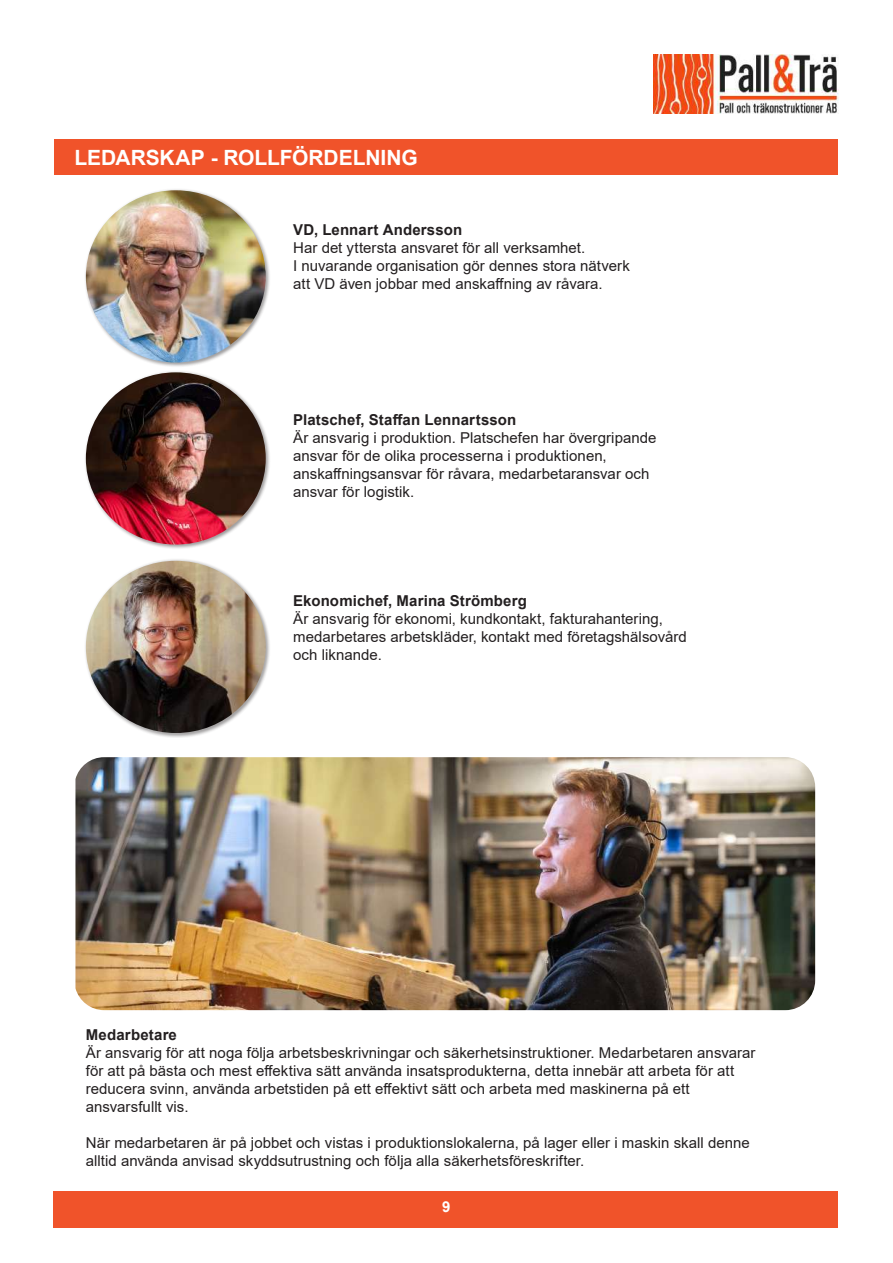
<style>
.page{position:relative;width:893px;height:1263px;background:#fff}
.page>*{position:absolute;margin:0;border:0;box-sizing:border-box;transform-origin:0 0}
.t1{font:700 21px "Arial";color:#fff}
.t2{font:15px/18px "Arial";color:#231f20}
.t3{font:700 15px "Arial";letter-spacing:.01em;color:#231f20}
.t4{font:700 15px "Arial";color:#fff}
</style>
<div class="page">
<div style="left:53px;top:1191px;width:785px;height:36px;background:#f0532a"></div>
<img style="left:654px;top:54px;width:185px;height:60px">
<div style="left:54px;top:139px;width:784px;height:36px;background:#f0532a"></div>
<img style="left:75px;top:757px;width:740px;height:253px">
<img style="left:86px;top:190px;width:180px;height:172px">
<img style="left:86px;top:372px;width:180px;height:172px">
<img style="left:86px;top:561px;width:180px;height:172px">
<h1 class="t1" style="left:74px;top:142px;width:345px">LEDARSKAP - ROLLFÖRDELNING</h1>
<p class="t3" style="left:293px;top:219px;width:171px">VD, Lennart Andersson</p>
<p class="t2" style="left:293px;top:238px;width:338px">Har det yttersta ansvaret för all verksamhet.<br>I nuvarande organisation gör dennes stora nätverk att VD även jobbar med anskaffning av råvara.</p>
<p class="t3" style="left:293px;top:409px;width:225px">Platschef, Staffan Lennartsson</p>
<p class="t2" style="left:293px;top:429px;width:365px">Är ansvarig i produktion. Platschefen har övergripande ansvar för de olika processerna i produktionen, anskaffningsansvar för råvara, medarbetaransvar och ansvar för logistik.</p>
<p class="t3" style="left:293px;top:590px;width:235px">Ekonomichef, Marina Strömberg</p>
<p class="t2" style="left:293px;top:610px;width:395px">Är ansvarig för ekonomi, kundkontakt, fakturahantering, medarbetares arbetskläder, kontakt med företagshälsovård och liknande.</p>
<p class="t3" style="left:86px;top:1024px;width:93px">Medarbetare</p>
<p class="t2" style="left:86px;top:1043px;width:671px">Är ansvarig för att noga följa arbetsbeskrivningar och säkerhetsinstruktioner. Medarbetaren ansvarar för att på bästa och mest effektiva sätt använda insatsprodukterna, detta innebär att arbeta för att reducera svinn, använda arbetstiden på ett effektivt sätt och arbeta med maskinerna på ett ansvarsfullt vis.</p>
<p class="t2" style="left:86px;top:1133px;width:665px">När medarbetaren är på jobbet och vistas i produktionslokalerna, på lager eller i maskin skall denne alltid använda anvisad skyddsutrustning och följa alla säkerhetsföreskrifter.</p>
<p class="t4" style="left:442px;top:1196px;width:10px">9</p>
</div>
